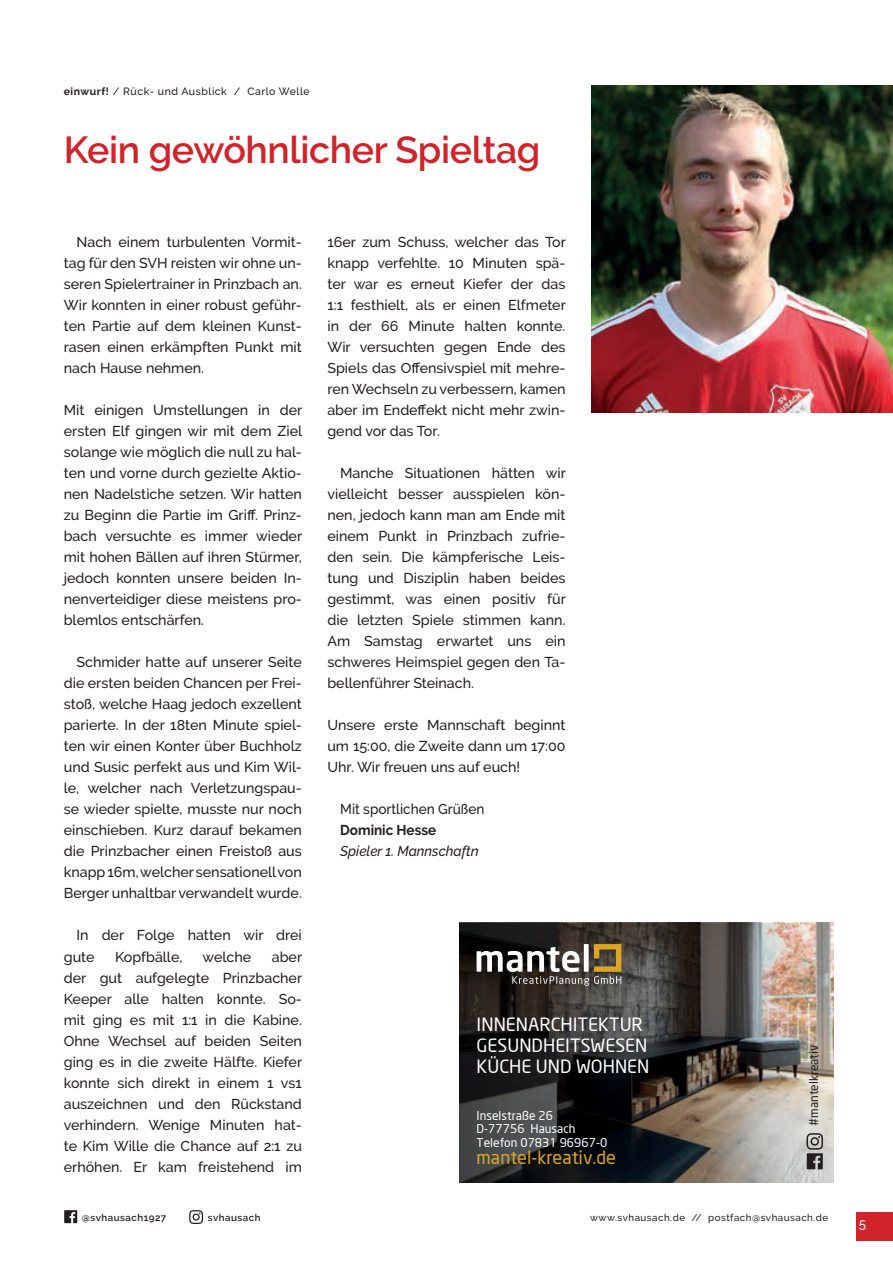
<style>
.page{position:relative;width:893px;height:1263px;background:#fff}
.page>*{position:absolute;margin:0;border:0;box-sizing:border-box;transform-origin:0 0}
.t1{font:600 37.5px "Raleway";letter-spacing:-.01em;color:#d1232a}
.t2{font:18px/21px "Neo Sans";color:#fff}
.t3{font:18px "Neo Sans";color:#dba626}
.t4{font:500 14.25px/21px "Raleway";color:#231f20;text-align:justify}
.t5{font:500 14.25px "Raleway";color:#231f20;scale:.95 1}
.t6{font:italic 500 14.25px "Raleway";color:#231f20;scale:.95 1}
.t7{font:700 14.25px "Raleway";color:#231f20;scale:.95 1}
.t8{font:500 13.5px "Raleway";color:#fff}
.t9{font:12px/13.2px "Neo Sans";color:#fff}
.t10{font:12px "Neo Sans";color:#231f20}
.t11{font:500 10.5px "Raleway";letter-spacing:.05em;color:#231f20}
.t12{font:500 9.75px "Raleway";letter-spacing:.05em;color:#231f20}
.t13{font:600 9.75px "Raleway";letter-spacing:.05em;color:#231f20}
.s1{font-weight:700}
.s2{color:#fff}
</style>
<div class="page">
<div style="left:857px;top:1212px;width:36px;height:28px;background:#d1232a"></div>
<svg style="left:64px;top:1210px;width:13px;height:13px"></svg>
<svg style="left:189px;top:1210px;width:14px;height:14px"></svg>
<img style="left:460px;top:923px;width:374px;height:259px">
<svg style="left:477px;top:943px;width:145px;height:43px"></svg>
<svg style="left:806px;top:1133px;width:17px;height:36px"></svg>
<img style="left:591px;top:85px;width:302px;height:327px">
<p class="t11" style="left:64px;top:85px;width:247px"><span class="s1">einwurf!</span> / Rück- und Ausblick / Carlo Welle</p>
<h1 class="t1" style="left:64px;top:128px;width:478px">Kein gewöhnlicher Spieltag</h1>
<p class="t4" style="left:64px;top:232px;width:240px;text-indent:13px">Nach einem turbulenten Vormit&shy;tag für den SVH reisten wir ohne un&shy;seren Spielertrainer in Prinzbach an.<br>Wir konnten in einer robust geführ&shy;ten Partie auf dem kleinen Kunst&shy;rasen einen erkämpften Punkt mit nach Hause nehmen.</p>
<p class="t4" style="left:64px;top:400px;width:240px">Mit einigen Umstellungen in der ersten Elf gingen wir mit dem Ziel solange wie möglich die null zu hal&shy;ten und vorne durch gezielte Aktio&shy;nen Nadelstiche setzen. Wir hatten zu Beginn die Partie im Griff. Prinz&shy;bach versuchte es immer wieder mit hohen Bällen auf ihren Stürmer, jedoch konnten unsere beiden In&shy;nenverteidiger diese meistens pro&shy;blemlos entschärfen.</p>
<p class="t4" style="left:64px;top:652px;width:240px;text-indent:13px">Schmider hatte auf unserer Seite die ersten beiden Chancen per Frei&shy;stoß, welche Haag jedoch exzellent parierte. In der 18ten Minute spiel&shy;ten wir einen Konter über Buchholz und Susic perfekt aus und Kim Wil&shy;le, welcher nach Verletzungspau&shy;se wieder spielte, musste nur noch einschieben. Kurz darauf bekamen die Prinzbacher einen Freistoß aus knapp 16m, welcher sensationell von Berger unhaltbar verwandelt wurde.</p>
<p class="t4" style="left:64px;top:925px;width:240px;text-indent:13px">In der Folge hatten wir drei gute</p>
<p class="t4" style="left:115px;top:946px;width:69px">Kopfbälle,</p>
<p class="t4" style="left:203px;top:946px;width:50px">welche</p>
<p class="t4" style="left:64px;top:946px;width:240px;text-indent:208px">aber der gut aufgelegte Prinzbacher Keeper alle halten konnte. So&shy;mit ging es mit 1:1 in die Kabine.<br>Ohne Wechsel auf beiden Seiten ging es in die zweite Hälfte. Kiefer konnte sich direkt in einem 1 vs1 auszeichnen und den Rückstand verhindern. Wenige Minuten hat&shy;te Kim Wille die Chance auf 2:1 zu erhöhen. Er kam freistehend im</p>
<p class="t4" style="left:327px;top:232px;width:240px">16er zum Schuss, welcher das Tor knapp verfehlte. 10 Minuten spä&shy;ter war es erneut Kiefer der das 1:1 festhielt, als er einen Elfmeter in der 66 Minute halten konnte.<br>Wir versuchten gegen Ende des Spiels das Offensivspiel mit mehre&shy;ren Wechseln zu verbessern, kamen aber im Endeffekt nicht mehr zwin&shy;gend vor das Tor.</p>
<p class="t4" style="left:327px;top:463px;width:240px;text-indent:13px">Manche Situationen hätten wir vielleicht besser ausspielen kön&shy;nen, jedoch kann man am Ende mit einem Punkt in Prinzbach zufrie&shy;den sein. Die kämpferische Leis&shy;tung und Disziplin haben beides gestimmt, was einen positiv für die letzten Spiele stimmen kann.<br>Am Samstag erwartet uns ein schweres Heimspiel gegen den Ta&shy;bellenführer Steinach.</p>
<p class="t4" style="left:327px;top:715px;width:240px">Unsere erste Mannschaft beginnt um 15:00, die Zweite dann um 17:00<br>Uhr. Wir freuen uns auf euch!</p>
<p class="t5" style="left:340px;top:801px;width:153px">Mit sportlichen Grüßen</p>
<p class="t7" style="left:340px;top:822px;width:103px">Dominic Hesse</p>
<p class="t6" style="left:340px;top:843px;width:147px">Spieler 1. Mannschaftn</p>
<p class="t2" style="left:477px;top:1014px;width:174px">INNENARCHITEKTUR<br>GESUNDHEITSWESEN<br>KÜCHE UND WOHNEN</p>
<p class="t9" style="left:477px;top:1109px;width:132px">Inselstraße 26<br>D-77756 Hausach<br>Telefon 07831 96967-0</p>
<p class="t3" style="left:477px;top:1147px;width:141px">mantel-kreativ.de</p>
<p class="t10" style="left:806px;top:1126px;width:83px;rotate:-90deg">#mantelkreativ</p>
<p class="t13" style="left:82px;top:1212px;width:86px">@svhausach1927</p>
<p class="t13" style="left:208px;top:1212px;width:54px">svhausach</p>
<p class="t12" style="left:590px;top:1212px;width:245px">www.svhausach.de // postfach@svhausach.de <span class="s2">.</span></p>
<p class="t8" style="left:859px;top:1215px;width:9px">5</p>
</div>
